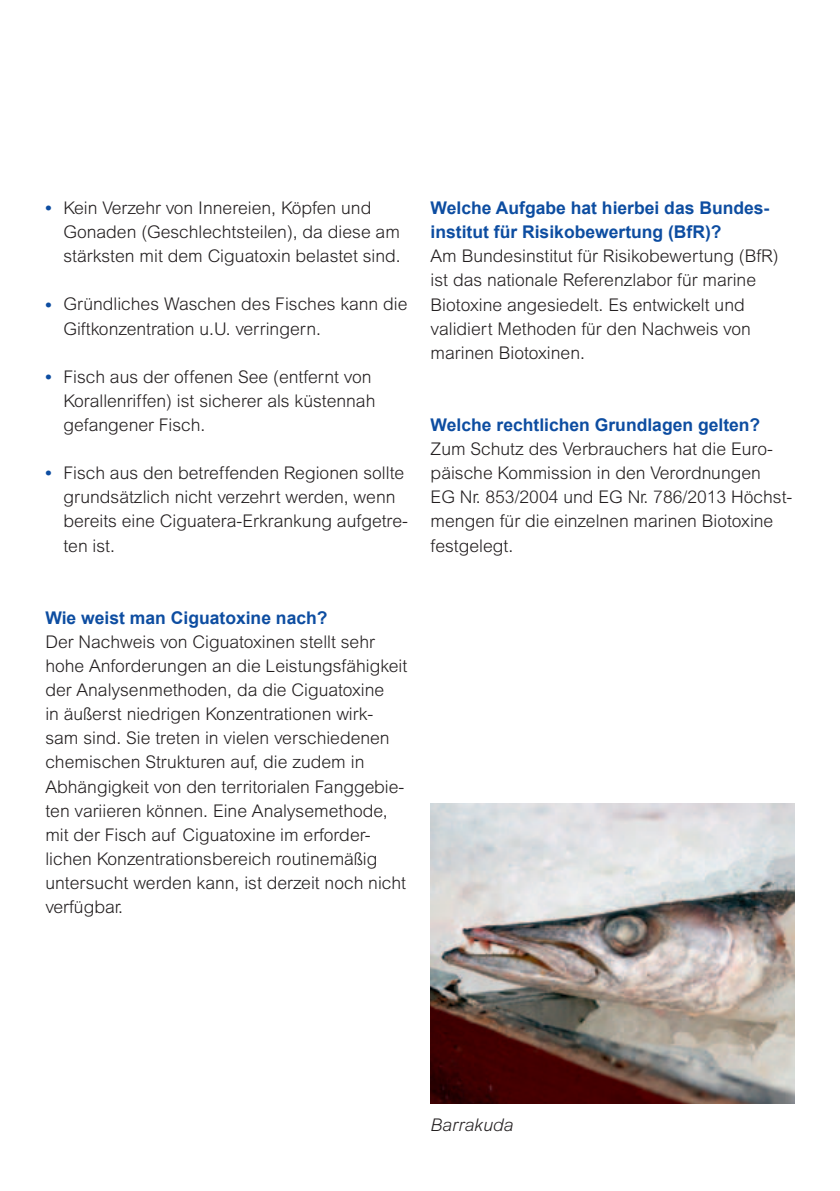
<style>
.page{position:relative;width:840px;height:1191px;background:#fff}
.page>*{position:absolute;margin:0;border:0;box-sizing:border-box;transform-origin:0 0}
.t1{font:300 17.6px/24px "Arial";color:#231f20}
.t2{font:700 17.6px/24px "Arial";color:#0d4da1}
.t3{font:italic 300 17.6px "Arial";color:#231f20}
.s1{font-weight:700;color:#0d4da1}
</style>
<div class="page">
<img style="left:430px;top:804px;width:364px;height:299px">
<p class="t1" style="left:63px;top:196px;width:338px;text-indent:-18px"><span class="s1">•</span> Kein Verzehr von Innereien, Köpfen und<br>Gonaden (Geschlechtsteilen), da diese am stärksten mit dem Ciguatoxin belastet sind.</p>
<p class="t1" style="left:63px;top:292px;width:345px;text-indent:-18px"><span class="s1">•</span> Gründliches Waschen des Fisches kann die<br>Giftkonzentration u.U. verringern.</p>
<p class="t1" style="left:63px;top:364px;width:313px;text-indent:-18px"><span class="s1">•</span> Fisch aus der offenen See (entfernt von<br>Korallenriffen) ist sicherer als küstennah gefangener Fisch.</p>
<p class="t1" style="left:63px;top:461px;width:346px;text-indent:-18px"><span class="s1">•</span> Fisch aus den betreffenden Regionen sollte grundsätzlich nicht verzehrt werden, wenn bereits eine Ciguatera-Erkrankung aufgetre&shy;ten ist.</p>
<p class="t2" style="left:45px;top:606px;width:283px">Wie weist man Ciguatoxine nach?</p>
<p class="t1" style="left:45px;top:629px;width:363px">Der Nachweis von Ciguatoxinen stellt sehr hohe Anforderungen an die Leistungsfähigkeit der Analysenmethoden, da die Ciguatoxine<br>in äußerst niedrigen Konzentrationen wirk&shy;sam sind. Sie treten in vielen verschiedenen chemischen Strukturen auf, die zudem in Abhängigkeit von den territorialen Fanggebie&shy;ten variieren können. Eine Analysemethode, mit der Fisch auf Ciguatoxine im erforder&shy;lichen Konzentrationsbereich routinemäßig untersucht werden kann, ist derzeit noch nicht verfügbar.</p>
<p class="t2" style="left:430px;top:196px;width:339px">Welche Aufgabe hat hierbei das Bundes&shy;institut für Risikobewertung (BfR)?</p>
<p class="t1" style="left:430px;top:244px;width:349px">Am Bundesinstitut für Risikobewertung (BfR) ist das nationale Referenzlabor für marine Biotoxine angesiedelt. Es entwickelt und validiert Methoden für den Nachweis von marinen Biotoxinen.</p>
<p class="t2" style="left:430px;top:413px;width:331px">Welche rechtlichen Grundlagen gelten?</p>
<p class="t1" style="left:430px;top:437px;width:363px">Zum Schutz des Verbrauchers hat die Euro&shy;päische Kommission in den Verordnungen<br>EG Nr. 853/2004 und EG Nr. 786/2013 Höchst&shy;mengen für die einzelnen marinen Biotoxine festgelegt.</p>
<p class="t3" style="left:430px;top:1114px;width:84px">Barrakuda</p>
</div>
